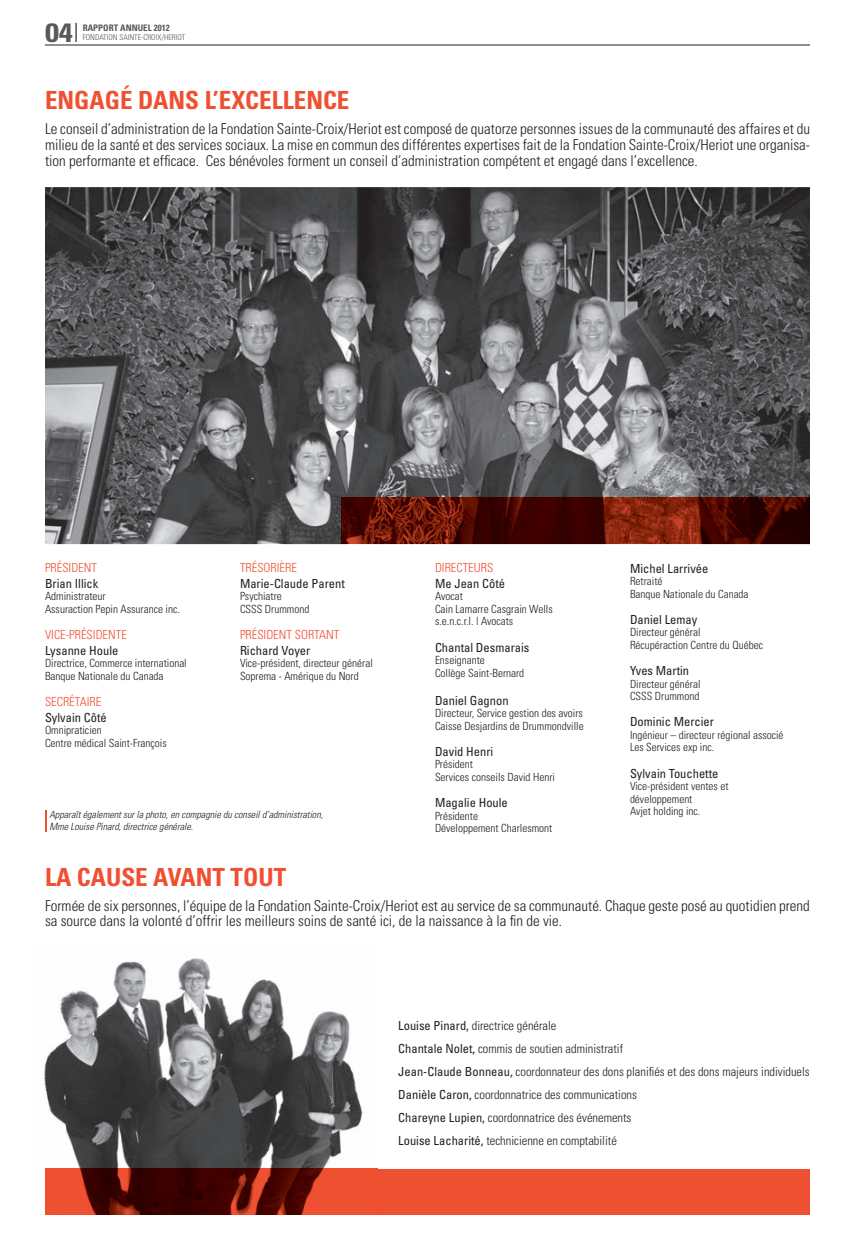
<style>
.page{position:relative;width:855px;height:1260px;background:#fff}
.page>*{position:absolute;margin:0;border:0;box-sizing:border-box;transform-origin:0 0}
.t1{font:700 condensed 26.5px "Univers";color:#57585a;scale:1.19 1}
.t2{font:700 condensed 25px "Univers";color:#ef5032}
.t3{font:300 condensed 15px/15.6px "Univers";color:#231f20;text-align:justify}
.t4{font:300 condensed 12.5px/23.1px "Univers";color:#231f20}
.t5{font:condensed 12.5px "Univers";color:#231f20}
.t6{font:300 condensed 12.5px "Univers";color:#ef5032}
.t7{font:300 condensed 11.25px/12.5px "Univers";color:#231f20}
.t8{font:italic 300 condensed 10px/12.5px "Univers";color:#231f20}
.t9{font:700 condensed 9px "Univers";color:#57585a}
.t10{font:300 condensed 7.88px "Univers";color:#57585a}
.s1{font-weight:300}
.s2{font-weight:400}
</style>
<div class="page">
<hr style="left:45px;top:45px;width:765px;height:1px;background:#231f20">
<img style="left:45px;top:187px;width:765px;height:357px">
<img style="left:41px;top:958px;width:336px;height:257px">
<img style="left:341px;top:498px;width:468px;height:45px">
<div style="left:377px;top:1169px;width:432px;height:45px;background:#ef5032"></div>
<img style="left:46px;top:1169px;width:331px;height:45px">
<hr style="left:45px;top:810px;width:2px;height:21px;background:#ef5032">
<h1 class="t1" style="left:45px;top:16px;width:31px">04<span class="s1">|</span></h1>
<p class="t9" style="left:83px;top:23px;width:88px">RAPPORT ANNUEL 2012</p>
<p class="t10" style="left:83px;top:33px;width:104px">FONDATION SAINTE-CROIX/HERIOT</p>
<h2 class="t2" style="left:45px;top:85px;width:306px">ENGAGÉ DANS L’EXCELLENCE</h2>
<p class="t3" style="left:45px;top:121px;width:767px">Le conseil d’administration de la Fondation Sainte-Croix/Heriot est composé de quatorze personnes issues de la communauté des affaires et du milieu de la santé et des services sociaux. La mise en commun des différentes expertises fait de la Fondation Sainte-Croix/Heriot une organisa&shy;tion performante et efficace. Ces bénévoles forment un conseil d’administration compétent et engagé dans l’excellence.</p>
<p class="t6" style="left:45px;top:560px;width:54px">PRÉSIDENT</p>
<p class="t5" style="left:45px;top:575px;width:55px">Brian Illick</p>
<p class="t7" style="left:45px;top:590px;width:136px">Administrateur<br>Assuraction Pepin Assurance inc.</p>
<p class="t6" style="left:45px;top:627px;width:83px">VICE-PRÉSIDENTE</p>
<p class="t5" style="left:45px;top:642px;width:75px">Lysanne Houle</p>
<p class="t7" style="left:45px;top:657px;width:143px">Directrice, Commerce international<br>Banque Nationale du Canada</p>
<p class="t6" style="left:45px;top:694px;width:58px">SECRÉTAIRE</p>
<p class="t5" style="left:45px;top:709px;width:63px">Sylvain Côté</p>
<p class="t7" style="left:45px;top:724px;width:123px">Omnipraticien<br>Centre médical Saint-François</p>
<p class="t6" style="left:240px;top:560px;width:58px">TRÉSORIÈRE</p>
<p class="t5" style="left:240px;top:575px;width:106px">Marie-Claude Parent</p>
<p class="t7" style="left:240px;top:590px;width:71px">Psychiatre<br>CSSS Drummond</p>
<p class="t6" style="left:240px;top:627px;width:101px">PRÉSIDENT SORTANT</p>
<p class="t5" style="left:240px;top:642px;width:72px">Richard Voyer</p>
<p class="t7" style="left:240px;top:657px;width:134px">Vice-président, directeur général<br>Soprema - Amérique du Nord</p>
<p class="t8" style="left:49px;top:808px;width:275px">Apparaît également sur la photo, en compagnie du conseil d’administration,<br>Mme Louise Pinard, directrice générale.</p>
<p class="t6" style="left:435px;top:560px;width:60px">DIRECTEURS</p>
<p class="t5" style="left:435px;top:575px;width:72px">Me Jean Côté</p>
<p class="t7" style="left:435px;top:590px;width:119px">Avocat<br>Cain Lamarre Casgrain Wells s.e.n.c.r.l. | Avocats</p>
<p class="t5" style="left:435px;top:639px;width:96px">Chantal Desmarais</p>
<p class="t7" style="left:435px;top:654px;width:91px">Enseignante<br>Collège Saint-Bernard</p>
<p class="t5" style="left:435px;top:692px;width:75px">Daniel Gagnon</p>
<p class="t7" style="left:435px;top:707px;width:150px">Directeur, Service gestion des avoirs<br>Caisse Desjardins de Drummondville</p>
<p class="t5" style="left:435px;top:744px;width:60px">David Henri</p>
<p class="t7" style="left:435px;top:758px;width:121px">Président<br>Services conseils David Henri</p>
<p class="t5" style="left:435px;top:795px;width:74px">Magalie Houle</p>
<p class="t7" style="left:435px;top:809px;width:119px">Présidente<br>Développement Charlesmont</p>
<p class="t5" style="left:630px;top:560px;width:80px">Michel Larrivée</p>
<p class="t7" style="left:630px;top:575px;width:120px">Retraité<br>Banque Nationale du Canada</p>
<p class="t5" style="left:630px;top:612px;width:69px">Daniel Lemay</p>
<p class="t7" style="left:630px;top:626px;width:135px">Directeur général<br>Récupéraction Centre du Québec</p>
<p class="t5" style="left:630px;top:663px;width:61px">Yves Martin</p>
<p class="t7" style="left:630px;top:677px;width:72px">Directeur général<br>CSSS Drummond</p>
<p class="t5" style="left:630px;top:714px;width:85px">Dominic Mercier</p>
<p class="t7" style="left:630px;top:729px;width:155px">Ingénieur – directeur régional associé<br>Les Services exp inc.</p>
<p class="t5" style="left:630px;top:765px;width:90px">Sylvain Touchette</p>
<p class="t7" style="left:630px;top:780px;width:100px">Vice-président ventes et développement<br>Avjet holding inc.</p>
<h2 class="t2" style="left:45px;top:862px;width:243px">LA CAUSE AVANT TOUT</h2>
<p class="t3" style="left:45px;top:897px;width:766px">Formée de six personnes, l’équipe de la Fondation Sainte-Croix/Heriot est au service de sa communauté. Chaque geste posé au quotidien prend sa source dans la volonté d’offrir les meilleurs soins de santé ici, de la naissance à la fin de vie.</p>
<p class="t4" style="left:398px;top:1013px;width:413px"><span class="s2">Louise Pinard,</span> directrice générale<br><span class="s2">Chantale Nolet,</span> commis de soutien administratif<br><span class="s2">Jean-Claude Bonneau,</span> coordonnateur des dons planifiés et des dons majeurs individuels <span class="s2">Danièle Caron,</span> coordonnatrice des communications<br><span class="s2">Chareyne Lupien,</span> coordonnatrice des événements<br><span class="s2">Louise Lacharité,</span> technicienne en comptabilité</p>
</div>
